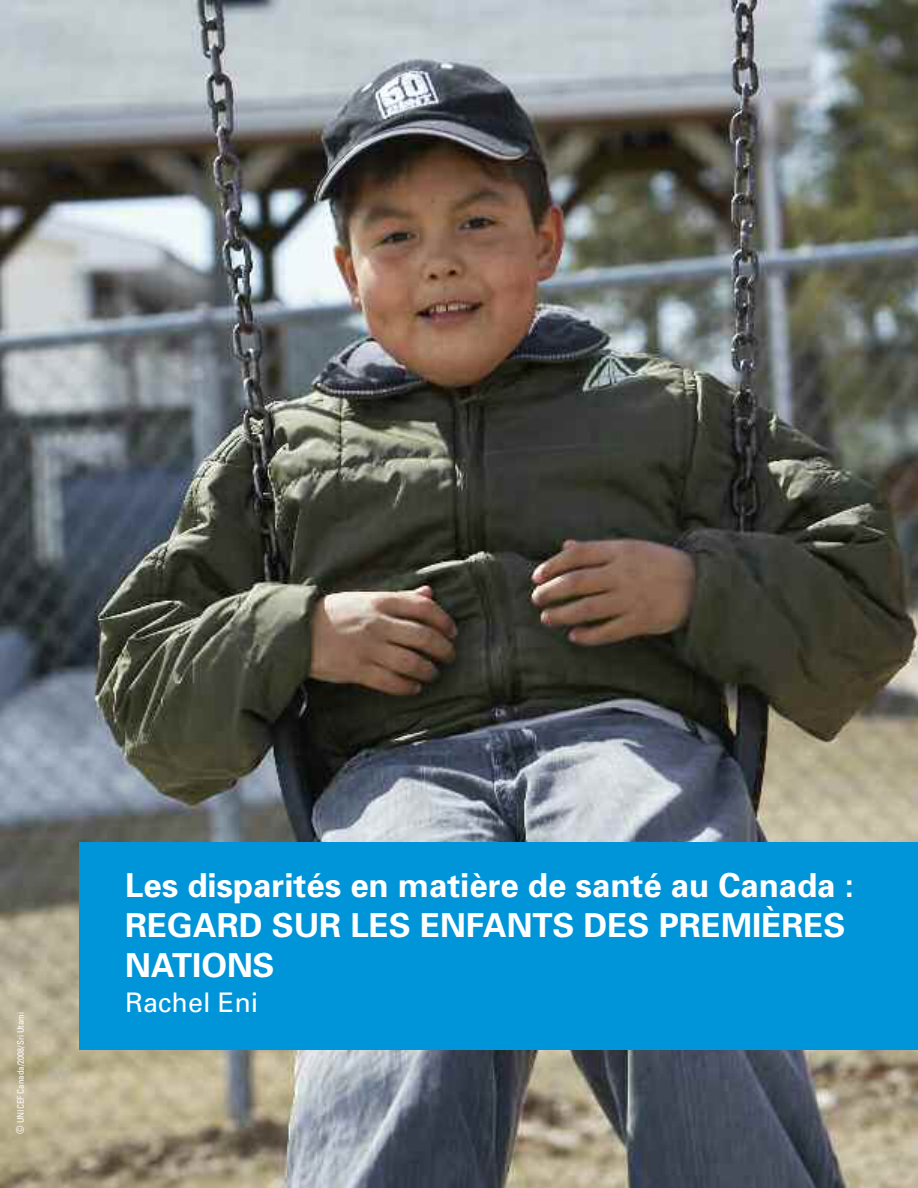
<style>
.page{position:relative;width:918px;height:1188px;background:#fff}
.page>*{position:absolute;margin:0;border:0;box-sizing:border-box;transform-origin:0 0}
.t1{font:700 33px/39.6px "Univers";color:#fff}
.t2{font:27px "Univers";color:#fff}
.t3{font:condensed 9px "Univers";color:#fff}
.s1{font-size:10.5px}
</style>
<div class="page">
<img style="left:0;top:0;width:918px;height:1188px">
<div style="left:79px;top:842px;width:839px;height:208px;background:#0095d8"></div>
<p class="t3" style="left:17px;top:1134px;width:123px;rotate:-90deg"><span class="s1">©</span> UNICEF Canada/2008/Sri Utami</p>
<p class="t1" style="left:125px;top:869px;width:730px">Les disparités en matière de santé au Canada :<br>REGARD SUR LES ENFANTS DES PREMIÈRES<br>NATIONS</p>
<p class="t2" style="left:125px;top:992px;width:135px">Rachel Eni</p>
</div>
